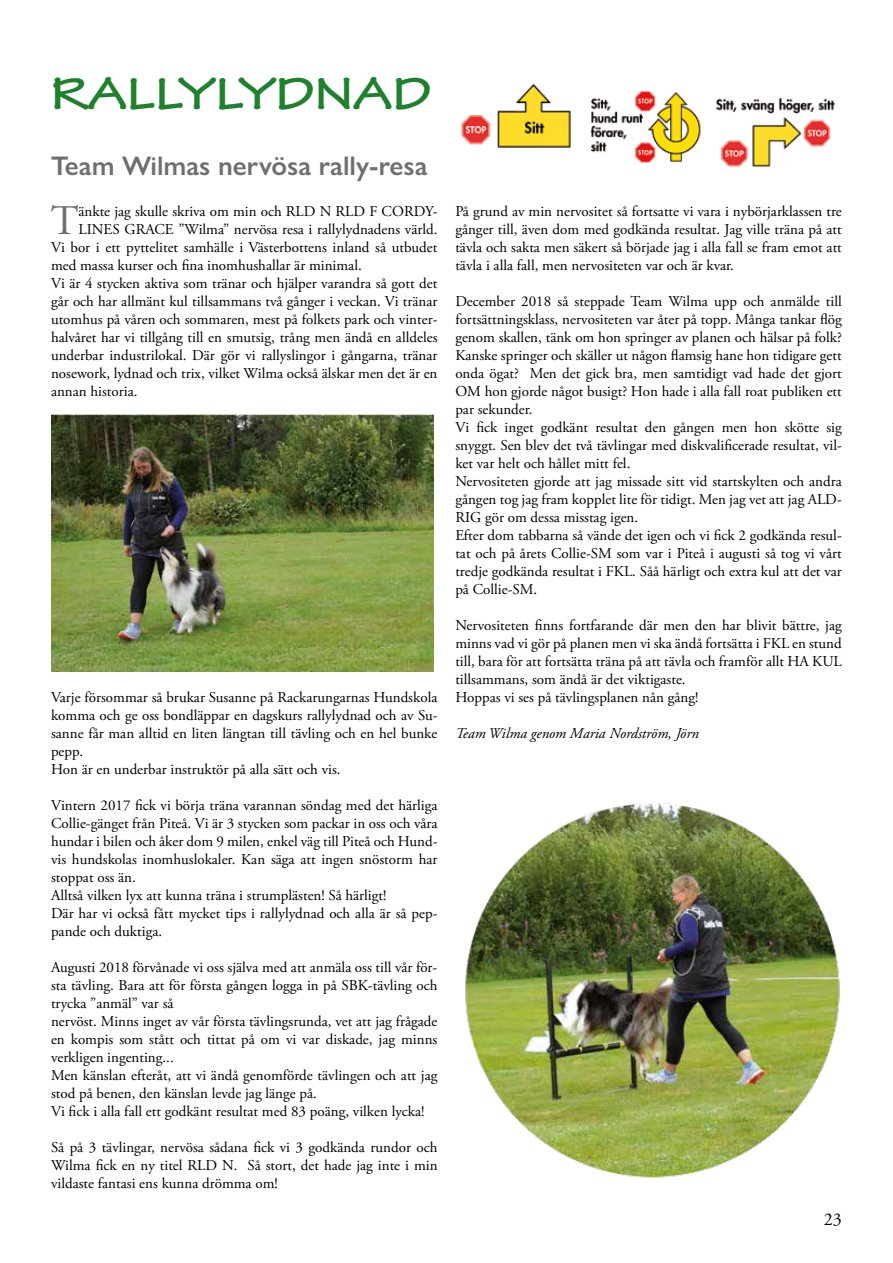
<style>
.page{position:relative;width:893px;height:1263px;background:#fff}
.page>*{position:absolute;margin:0;border:0;box-sizing:border-box;transform-origin:0 0}
.t1{font:700 expanded 48px "Tekton Pro";color:#1f812d}
.t2{font:42.15px "Adobe Garamond Pro";color:#706f6f}
.t3{font:600 27px "Gill Sans Nova";color:#706f6f}
.t4{font:18px "Adobe Garamond Pro";color:#000}
.t5{font:15px/18px "Adobe Garamond Pro";color:#000}
.t6{font:italic 15px "Adobe Garamond Pro";color:#000}
</style>
<div class="page">
<img style="left:461px;top:83px;width:374px;height:85px">
<img style="left:465px;top:803px;width:375px;height:375px">
<img style="left:51px;top:415px;width:383px;height:257px">
<h1 class="t1" style="left:51px;top:65px;width:382px">RALLYLYDNAD</h1>
<h3 class="t3" style="left:51px;top:149px;width:378px">Team Wilmas nervösa rally-resa</h3>
<h2 class="t2" style="left:51px;top:195px;width:29px">T</h2>
<p class="t5" style="left:79px;top:203px;width:360px">änkte jag skulle skriva om min och RLD N RLD F CORDY-</p>
<p class="t5" style="left:79px;top:221px;width:360px">LINES GRACE ”Wilma” nervösa resa i rallylydnadens värld.</p>
<p class="t5" style="left:51px;top:239px;width:388px">Vi bor i ett pyttelitet samhälle i Västerbottens inland så utbudet</p>
<p class="t5" style="left:51px;top:257px;width:312px">med massa kurser och fina inomhushallar är minimal.</p>
<p class="t5" style="left:51px;top:275px;width:388px">Vi är 4 stycken aktiva som tränar och hjälper varandra så gott det</p>
<p class="t5" style="left:51px;top:293px;width:388px">går och har allmänt kul tillsammans två gånger i veckan. Vi tränar</p>
<p class="t5" style="left:51px;top:311px;width:388px">utomhus på våren och sommaren, mest på folkets park och vinter-</p>
<p class="t5" style="left:51px;top:329px;width:388px">halvåret har vi tillgång till en smutsig, trång men ändå en alldeles</p>
<p class="t5" style="left:51px;top:347px;width:388px">underbar industrilokal. Där gör vi rallyslingor i gångarna, tränar</p>
<p class="t5" style="left:51px;top:365px;width:388px">nosework, lydnad och trix, vilket Wilma också älskar men det är en</p>
<p class="t5" style="left:51px;top:383px;width:88px">annan historia.</p>
<p class="t5" style="left:51px;top:689px;width:388px">Varje försommar så brukar Susanne på Rackarungarnas Hundskola komma och ge oss bondläppar en dagskurs rallylydnad och av Su&shy;sanne får man alltid en liten längtan till tävling och en hel bunke pepp.<br>Hon är en underbar instruktör på alla sätt och vis.</p>
<p class="t5" style="left:51px;top:797px;width:388px">Vintern 2017 fick vi börja träna varannan söndag med det härliga Collie-gänget från Piteå. Vi är 3 stycken som packar in oss och våra hundar i bilen och åker dom 9 milen, enkel väg till Piteå och Hund&shy;vis hundskolas inomhuslokaler. Kan säga att ingen snöstorm har stoppat oss än.<br>Alltså vilken lyx att kunna träna i strumplästen! Så härligt!<br>Där har vi också fått mycket tips i rallylydnad och alla är så pep&shy;pande och duktiga.</p>
<p class="t5" style="left:51px;top:959px;width:388px">Augusti 2018 förvånade vi oss själva med att anmäla oss till vår för&shy;sta tävling. Bara att för första gången logga in på SBK-tävling och trycka ”anmäl” var så<br>nervöst. Minns inget av vår första tävlingsrunda, vet att jag frågade en kompis som stått och tittat på om vi var diskade, jag minns verkligen ingenting...<br>Men känslan efteråt, att vi ändå genomförde tävlingen och att jag stod på benen, den känslan levde jag länge på.<br>Vi fick i alla fall ett godkänt resultat med 83 poäng, vilken lycka!</p>
<p class="t5" style="left:51px;top:1139px;width:388px;text-align:justify">Så på 3 tävlingar, nervösa sådana fick vi 3 godkända rundor och Wilma fick en ny titel RLD N. Så stort, det hade jag inte i min vildaste fantasi ens kunna drömma om!</p>
<p class="t5" style="left:455px;top:203px;width:388px;text-align:justify">På grund av min nervositet så fortsatte vi vara i nybörjarklassen tre gånger till, även dom med godkända resultat. Jag ville träna på att tävla och sakta men säkert så började jag i alla fall se fram emot att tävla i alla fall, men nervositeten var och är kvar.</p>
<p class="t5" style="left:455px;top:293px;width:388px">December 2018 så steppade Team Wilma upp och anmälde till fortsättningsklass, nervositeten var åter på topp. Många tankar flög genom skallen, tänk om hon springer av planen och hälsar på folk?<br>Kanske springer och skäller ut någon flamsig hane hon tidigare gett onda ögat? Men det gick bra, men samtidigt vad hade det gjort OM hon gjorde något busigt? Hon hade i alla fall roat publiken ett par sekunder.<br>Vi fick inget godkänt resultat den gången men hon skötte sig snyggt. Sen blev det två tävlingar med diskvalificerade resultat, vil&shy;ket var helt och hållet mitt fel.<br>Nervositeten gjorde att jag missade sitt vid startskylten och andra gången tog jag fram kopplet lite för tidigt. Men jag vet att jag ALD-RIG gör om dessa misstag igen.<br>Efter dom tabbarna så vände det igen och vi fick 2 godkända resul&shy;tat och på årets Collie-SM som var i Piteå i augusti så tog vi vårt tredje godkända resultat i FKL. Såå härligt och extra kul att det var på Collie-SM.</p>
<p class="t5" style="left:455px;top:617px;width:388px">Nervositeten finns fortfarande där men den har blivit bättre, jag minns vad vi gör på planen men vi ska ändå fortsätta i FKL en stund till, bara för att fortsätta träna på att tävla och framför allt HA KUL tillsammans, som ändå är det viktigaste.<br>Hoppas vi ses på tävlingsplanen nån gång!</p>
<p class="t6" style="left:455px;top:724px;width:245px">Team Wilma genom Maria Nordström, Jörn</p>
<p class="t4" style="left:824px;top:1208px;width:19px">23</p>
</div>
